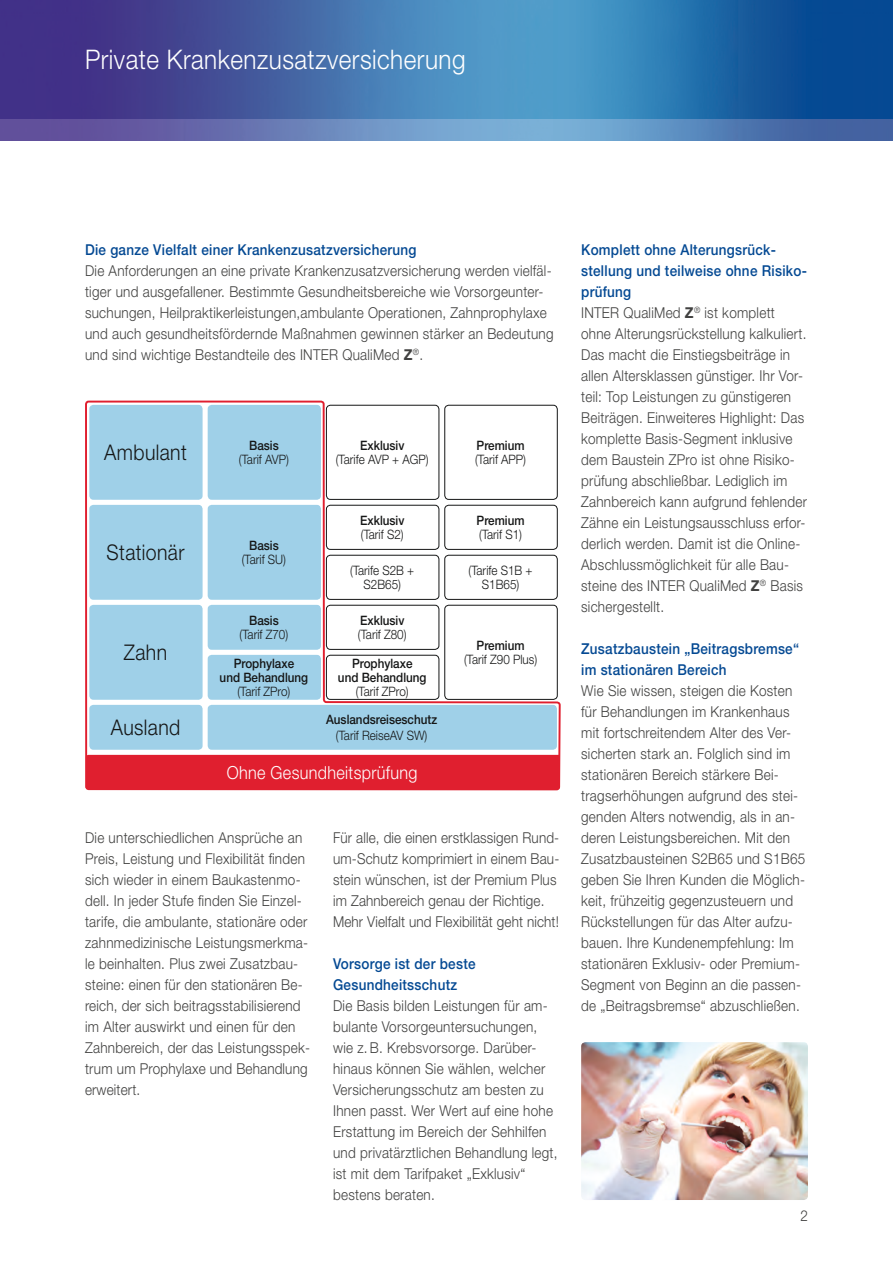
<style>
.page{position:relative;width:893px;height:1263px;background:#fff}
.page>*{position:absolute;margin:0;border:0;box-sizing:border-box;transform-origin:0 0}
.t1{font:300 27px "Helvetica Neue LT Pro";letter-spacing:.02em;color:#fff;scale:.9 1}
.t2{font:300 21.6px "Helvetica Neue LT Pro";letter-spacing:.02em;color:#151616;scale:.9 1}
.t3{font:300 18px "Helvetica Neue LT Pro";letter-spacing:.02em;color:#fff;scale:.9 1}
.t4{font:300 15px/21px "Helvetica Neue LT Pro";letter-spacing:.02em;color:#414140;scale:.9 1}
.t5{font:500 15px/21px "Helvetica Neue LT Pro";letter-spacing:.02em;color:#044993;scale:.9 1}
.t6{font:300 12.9px/14.4px "Helvetica Neue LT Pro";color:#151616;text-align:center;scale:.9 1}
.t7{font:500 12.9px/14.4px "Helvetica Neue LT Pro";color:#151616;text-align:center;scale:.9 1}
.s1{font-weight:700}
.s2{font-weight:500;color:#044993}
</style>
<div class="page">
<img style="left:0;top:0;width:893px;height:140px">
<img style="left:581px;top:1042px;width:227px;height:158px">
<svg style="left:84px;top:0;width:478px;height:791px"></svg>
<div style="left:86px;top:755px;width:474px;height:34px;background:#e01f2f"></div>
<div style="left:326px;top:405px;width:113px;height:94px;background:#fff;border-radius:4px"></div>
<div style="left:326px;top:405px;width:113px;height:95px;border:1px solid #151616;border-radius:4px"></div>
<div style="left:89px;top:405px;width:114px;height:95px;background:#9fd0e8;border-radius:4px"></div>
<div style="left:89px;top:505px;width:114px;height:95px;background:#9fd0e8;border-radius:4px"></div>
<div style="left:89px;top:605px;width:114px;height:95px;background:#9fd0e8;border-radius:4px"></div>
<div style="left:89px;top:705px;width:114px;height:45px;background:#9fd0e8;border-radius:4px"></div>
<div style="left:208px;top:405px;width:113px;height:95px;background:#9fd0e8;border-radius:4px"></div>
<div style="left:208px;top:505px;width:113px;height:95px;background:#9fd0e8;border-radius:4px"></div>
<div style="left:208px;top:605px;width:113px;height:45px;background:#9fd0e8;border-radius:4px"></div>
<div style="left:208px;top:705px;width:349px;height:45px;background:#9fd0e8;border-radius:4px"></div>
<div style="left:208px;top:655px;width:113px;height:45px;background:#9fd0e8;border-radius:4px"></div>
<div style="left:445px;top:405px;width:112px;height:94px;background:#fff;border-radius:4px"></div>
<div style="left:444px;top:405px;width:114px;height:95px;border:1px solid #151616;border-radius:4px"></div>
<div style="left:326px;top:505px;width:113px;height:44px;background:#fff;border-radius:4px"></div>
<div style="left:326px;top:505px;width:113px;height:45px;border:1px solid #151616;border-radius:4px"></div>
<div style="left:326px;top:555px;width:113px;height:44px;background:#fff;border-radius:4px"></div>
<div style="left:326px;top:555px;width:113px;height:45px;border:1px solid #151616;border-radius:4px"></div>
<div style="left:326px;top:605px;width:113px;height:44px;background:#fff;border-radius:4px"></div>
<div style="left:326px;top:605px;width:113px;height:45px;border:1px solid #151616;border-radius:4px"></div>
<div style="left:326px;top:655px;width:113px;height:44px;background:#fff;border-radius:4px"></div>
<div style="left:326px;top:655px;width:113px;height:45px;border:1px solid #151616;border-radius:4px"></div>
<div style="left:445px;top:505px;width:112px;height:44px;background:#fff;border-radius:4px"></div>
<div style="left:444px;top:505px;width:114px;height:45px;border:1px solid #151616;border-radius:4px"></div>
<div style="left:445px;top:555px;width:112px;height:44px;background:#fff;border-radius:4px"></div>
<div style="left:444px;top:555px;width:114px;height:45px;border:1px solid #151616;border-radius:4px"></div>
<div style="left:445px;top:605px;width:112px;height:94px;background:#fff;border-radius:4px"></div>
<div style="left:444px;top:605px;width:114px;height:95px;border:1px solid #151616;border-radius:4px"></div>
<h1 class="t1" style="left:85px;top:43px;width:424px">Private Krankenzusatzversicherung</h1>
<p class="t5" style="left:85px;top:239px;width:370px">Die ganze Vielfalt einer Krankenzusatzversicherung</p>
<p class="t4" style="left:85px;top:260px;width:522px">Die Anforderungen an eine private Krankenzusatzversicherung werden vielfäl&shy;tiger und ausgefallener. Bestimmte Gesundheitsbereiche wie Vorsorgeunter&shy;suchungen, Heilpraktikerleistungen,ambulante Operationen, Zahnprophylaxe und auch gesundheitsfördernde Maßnahmen gewinnen stärker an Bedeutung und sind wichtige Bestandteile des INTER QualiMed <span class="s1">Z</span><sup>®</sup>.</p>
<h2 class="t2" style="left:104px;top:439px;width:93px">Ambulant</h2>
<p class="t7" style="left:249px;top:438px;width:34px">Basis</p>
<p class="t6" style="left:239px;top:452px;width:57px">(Tarif AVP)</p>
<p class="t7" style="left:360px;top:438px;width:51px">Exklusiv</p>
<p class="t6" style="left:336px;top:452px;width:105px">(Tarife AVP + AGP)</p>
<p class="t7" style="left:477px;top:438px;width:55px">Premium</p>
<p class="t6" style="left:475px;top:452px;width:58px">(Tarif APP)</p>
<h2 class="t2" style="left:107px;top:539px;width:88px">Stationär</h2>
<h2 class="t2" style="left:124px;top:639px;width:50px">Zahn</h2>
<p class="t7" style="left:249px;top:538px;width:34px">Basis</p>
<p class="t6" style="left:242px;top:552px;width:51px">(Tarif SU)</p>
<p class="t7" style="left:249px;top:613px;width:34px">Basis</p>
<p class="t6" style="left:240px;top:627px;width:56px">(Tarif Z70)</p>
<p class="t7" style="left:220px;top:656px;width:100px">Prophylaxe<br>und Behandlung</p>
<p class="t6" style="left:237px;top:684px;width:60px">(Tarif ZPro)</p>
<p class="t7" style="left:360px;top:513px;width:51px">Exklusiv</p>
<p class="t6" style="left:361px;top:527px;width:49px">(Tarif S2)</p>
<p class="t6" style="left:350px;top:563px;width:73px">(Tarife S2B +<br>S2B65)</p>
<p class="t7" style="left:360px;top:613px;width:51px">Exklusiv</p>
<p class="t6" style="left:358px;top:627px;width:56px">(Tarif Z80)</p>
<p class="t7" style="left:338px;top:656px;width:100px">Prophylaxe<br>und Behandlung</p>
<p class="t6" style="left:356px;top:684px;width:60px">(Tarif ZPro)</p>
<p class="t7" style="left:477px;top:513px;width:55px">Premium</p>
<p class="t6" style="left:479px;top:527px;width:49px">(Tarif S1)</p>
<p class="t6" style="left:469px;top:563px;width:73px">(Tarife S1B +<br>S1B65)</p>
<p class="t7" style="left:477px;top:638px;width:55px">Premium</p>
<p class="t6" style="left:464px;top:652px;width:83px">(Tarif Z90 Plus)</p>
<h2 class="t2" style="left:111px;top:714px;width:79px">Ausland</h2>
<p class="t7" style="left:326px;top:712px;width:125px">Auslandsreiseschutz</p>
<p class="t6" style="left:336px;top:728px;width:103px">(Tarif ReiseAV SW)</p>
<p class="t3" style="left:227px;top:761px;width:213px">Ohne Gesundheitsprüfung</p>
<p class="t4" style="left:85px;top:827px;width:251px">Die unterschiedlichen Ansprüche an Preis, Leistung und Flexibilität finden sich wieder in einem Baukastenmo&shy;dell. In jeder Stufe finden Sie Einzel&shy;tarife, die ambulante, stationäre oder zahnmedizinische Leistungsmerkma&shy;le beinhalten. Plus zwei Zusatzbau&shy;steine: einen für den stationären Be&shy;reich, der sich beitragsstabilisierend im Alter auswirkt und einen für den Zahnbereich, der das Leistungsspek&shy;trum um Prophylaxe und Behandlung erweitert.</p>
<p class="t4" style="left:333px;top:827px;width:253px">Für alle, die einen erstklassigen Rund&shy;um-Schutz komprimiert in einem Bau&shy;stein wünschen, ist der Premium Plus im Zahnbereich genau der Richtige.<br>Mehr Vielfalt und Flexibilität geht nicht!</p>
<p class="t5" style="left:333px;top:953px;width:160px">Vorsorge ist der beste<br>Gesundheitsschutz</p>
<p class="t4" style="left:333px;top:995px;width:251px">Die Basis bilden Leistungen für am&shy;bulante Vorsorgeuntersuchungen, wie z. B. Krebsvorsorge. Darüber&shy;hinaus können Sie wählen, welcher Versicherungsschutz am besten zu Ihnen passt. Wer Wert auf eine hohe Erstattung im Bereich der Sehhilfen und privatärzt lichen Behandlung legt, ist mit dem Tarifpaket „Exklusiv“ bestens beraten.</p>
<p class="t4" style="left:581px;top:239px;width:252px"><span class="s2">Komplett ohne Alterungsrück&shy;stellung und teilweise ohne Risiko&shy;prüfung<br></span>INTER QualiMed <span class="s1">Z</span><sup>®</sup> ist komplett ohne Alterungsrückstellung kalkuliert.<br>Das macht die Einstiegsbeiträge in allen Altersklassen günstiger. Ihr Vor&shy;teil: Top Leistungen zu günstigeren Beiträgen. Einweiteres Highlight: Das komplette Basis-Segment inklusive dem Baustein ZPro ist ohne Risiko&shy;prüfung abschließbar. Lediglich im Zahnbereich kann aufgrund fehlender Zähne ein Leistungsausschluss erfor&shy;derlich werden. Damit ist die Online-Abschlussmöglichkeit für alle Bau&shy;steine des INTER QualiMed <span class="s1">Z</span><sup>®</sup> Basis sichergestellt.</p>
<p class="t5" style="left:581px;top:638px;width:244px">Zusatzbaustein „Beitragsbremse“ im stationären Bereich</p>
<p class="t4" style="left:581px;top:680px;width:251px">Wie Sie wissen, steigen die Kosten für Behandlungen im Krankenhaus mit fortschreitendem Alter des Ver&shy;sicherten stark an. Folglich sind im stationären Bereich stärkere Bei&shy;tragserhöhungen aufgrund des stei&shy;genden Alters notwendig, als in an&shy;deren Leistungsbereichen. Mit den Zusatzbausteinen S2B65 und S1B65 geben Sie Ihren Kunden die Möglich&shy;keit, frühzeitig gegenzusteuern und Rückstellungen für das Alter aufzu&shy;bauen. Ihre Kundenempfehlung: Im stationären Exklusiv- oder Premium-Segment von Beginn an die passen&shy;de „Beitragsbremse“ abzuschließen.</p>
<p class="t4" style="left:800px;top:1204px;width:10px">2</p>
</div>
